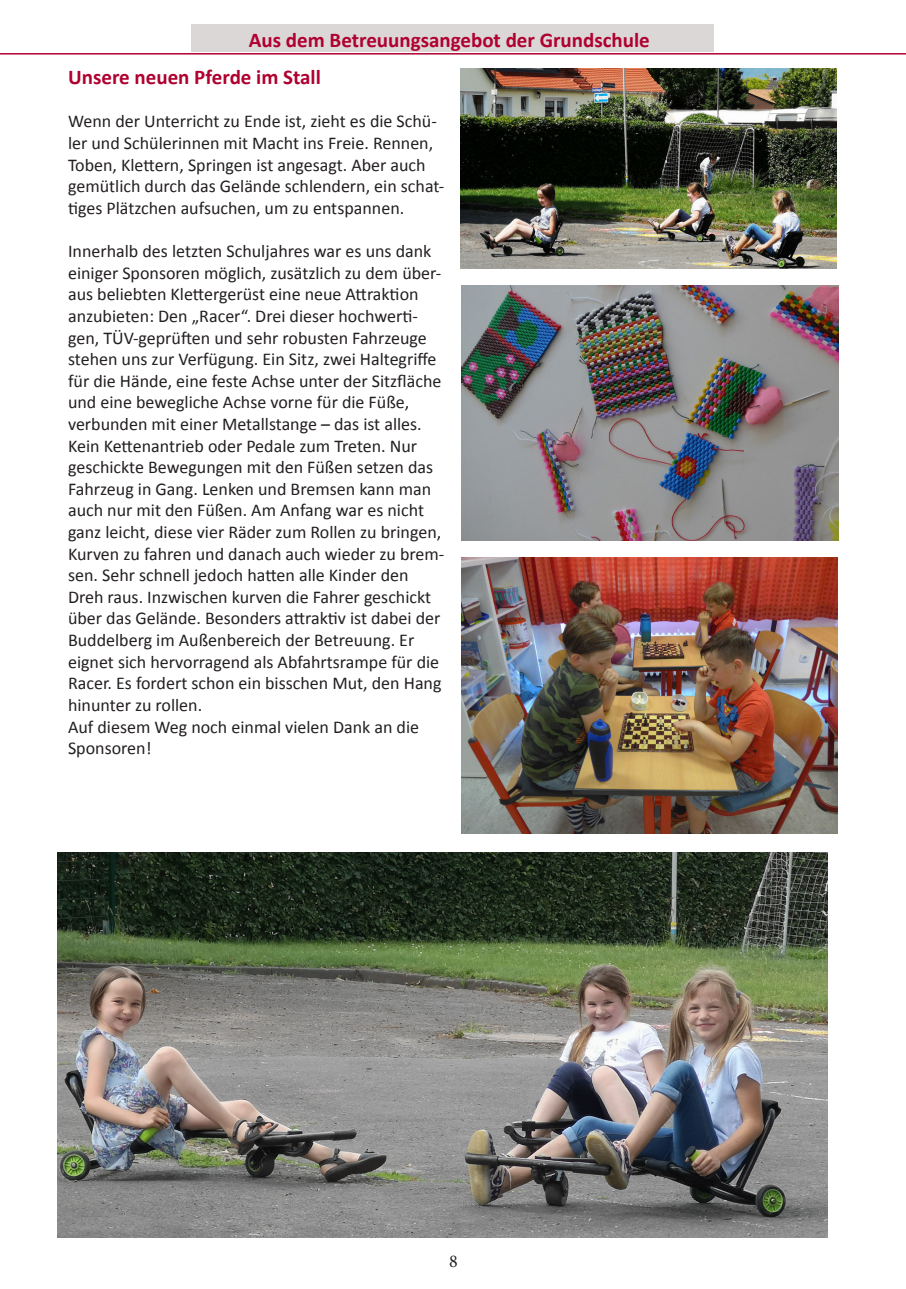
<style>
.page{position:relative;width:906px;height:1289px;background:#fff}
.page>*{position:absolute;margin:0;border:0;box-sizing:border-box;transform-origin:0 0}
.t1{font:700 21px "Calibri";color:#b00030}
.t2{font:18px/21.6px "Calibri";color:#231f20}
.t3{font:18px "Minion Pro";color:#231f20}
</style>
<div class="page">
<hr style="left:0;top:53px;width:906px;height:2px;background:#b00030">
<div style="left:191px;top:24px;width:523px;height:28px;background:#dad7d6"></div>
<img style="left:57px;top:852px;width:770px;height:385px">
<img style="left:461px;top:285px;width:377px;height:255px">
<img style="left:460px;top:68px;width:377px;height:200px">
<img style="left:461px;top:557px;width:377px;height:276px">
<p class="t1" style="left:249px;top:25px;width:402px">Aus dem Betreuungsangebot der Grundschule</p>
<p class="t1" style="left:68px;top:62px;width:254px">Unsere neuen Pferde im Stall</p>
<p class="t2" style="left:68px;top:110px;width:378px">Wenn der Unterricht zu Ende ist, zieht es die Schü&shy;ler und Schülerinnen mit Macht ins Freie. Rennen, Toben, Klettern, Springen ist angesagt. Aber auch gemütlich durch das Gelände schlendern, ein schat&shy;tiges Plätzchen aufsuchen, um zu entspannen.</p>
<p class="t2" style="left:68px;top:240px;width:378px">Innerhalb des letzten Schuljahres war es uns dank einiger Sponsoren möglich, zusätzlich zu dem über&shy;aus beliebten Klettergerüst eine neue Attraktion anzubieten: Den „Racer“. Drei dieser hochwerti&shy;gen, TÜV-geprüften und sehr robusten Fahrzeuge stehen uns zur Verfügung. Ein Sitz, zwei Haltegriffe für die Hände, eine feste Achse unter der Sitzfläche und eine bewegliche Achse vorne für die Füße, verbunden mit einer Metallstange – das ist alles.<br>Kein Kettenantrieb oder Pedale zum Treten. Nur geschickte Bewegungen mit den Füßen setzen das Fahrzeug in Gang. Lenken und Bremsen kann man auch nur mit den Füßen. Am Anfang war es nicht ganz leicht, diese vier Räder zum Rollen zu bringen, Kurven zu fahren und danach auch wieder zu brem&shy;sen. Sehr schnell jedoch hatten alle Kinder den Dreh raus. Inzwischen kurven die Fahrer geschickt über das Gelände. Besonders attraktiv ist dabei der Buddelberg im Außenbereich der Betreuung. Er eignet sich hervorragend als Abfahrtsrampe für die Racer. Es fordert schon ein bisschen Mut, den Hang hinunter zu rollen.</p>
<p class="t2" style="left:68px;top:715px;width:352px">Auf diesem Weg noch einmal vielen Dank an die<br>Sponsoren!</p>
<p class="t3" style="left:449px;top:1249px;width:10px">8</p>
</div>
